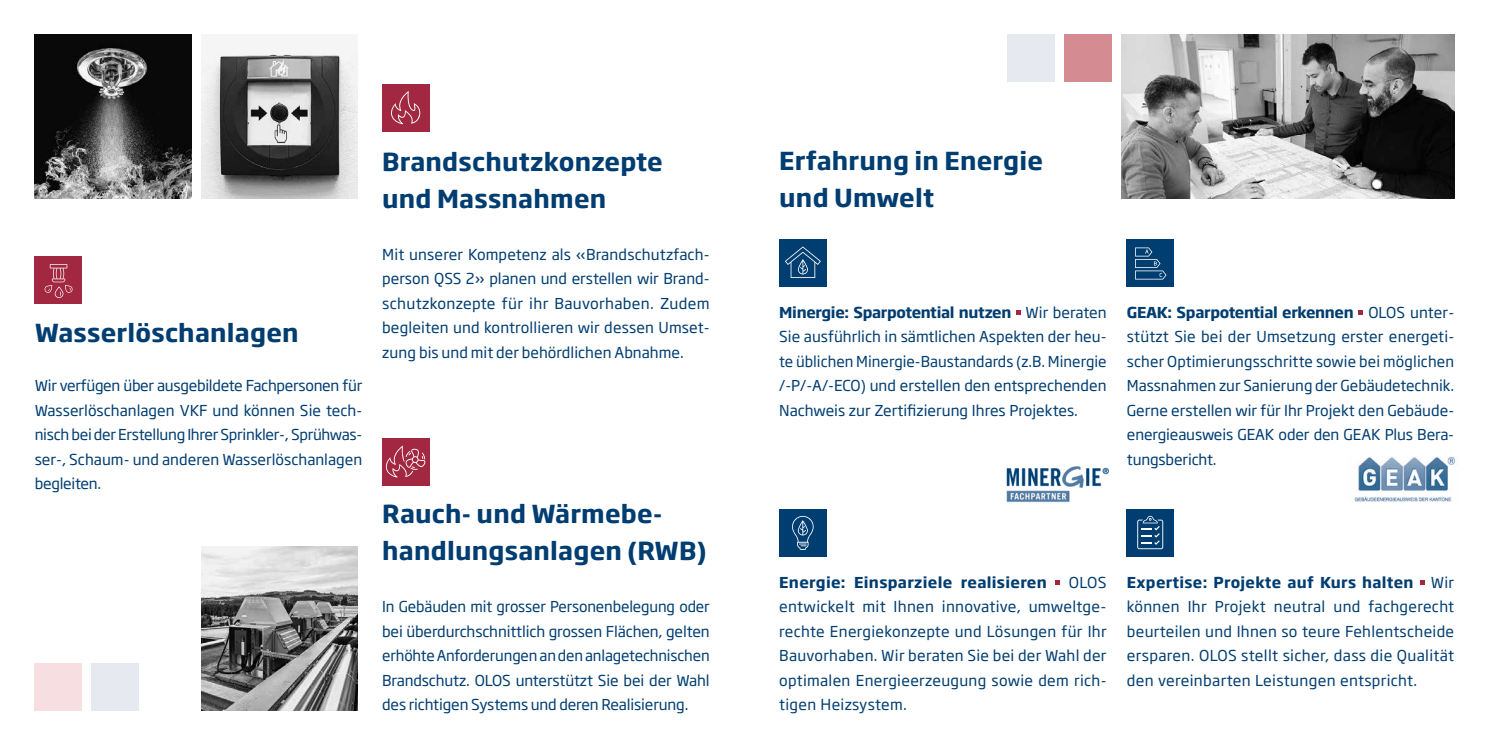
<style>
.page{position:relative;width:1489px;height:745px;background:#fff}
.page>*{position:absolute;margin:0;border:0;box-sizing:border-box;transform-origin:0 0}
.t1{font:700 24.5px/36.8px "Soho Gothic Std";letter-spacing:.01em;color:#003d71}
.t2{font:14.88px/24.5px "Soho Gothic Std";color:#003d71;text-align:justify}
.t3{font:700 14.88px "Soho Gothic Std";letter-spacing:.02em;color:#003d71}
.s1{font-weight:700}
</style>
<div class="page">
<div style="left:35px;top:256px;width:47px;height:48px;background:#a22842"></div>
<svg style="left:44px;top:264px;width:29px;height:34px"></svg>
<div style="left:382px;top:438px;width:47px;height:47px;background:#a22842"></div>
<svg style="left:385px;top:445px;width:40px;height:32px"></svg>
<div style="left:382px;top:85px;width:47px;height:47px;background:#a22842"></div>
<svg style="left:391px;top:91px;width:29px;height:33px"></svg>
<img style="left:35px;top:35px;width:156px;height:163px">
<img style="left:201px;top:546px;width:157px;height:163px">
<img style="left:201px;top:54px;width:157px;height:144px">
<div style="left:35px;top:662px;width:47px;height:47px;background:#f7dee0"></div>
<img style="left:1006px;top:466px;width:103px;height:37px">
<svg style="left:1016px;top:310px;width:4px;height:5px"></svg>
<img style="left:1354px;top:456px;width:103px;height:45px">
<svg style="left:1358px;top:310px;width:5px;height:5px"></svg>
<svg style="left:1420px;top:580px;width:4px;height:4px"></svg>
<svg style="left:1055px;top:580px;width:5px;height:4px"></svg>
<div style="left:92px;top:662px;width:47px;height:47px;background:#e6e9f0"></div>
<div style="left:779px;top:239px;width:47px;height:47px;background:#003d71"></div>
<svg style="left:785px;top:246px;width:35px;height:32px"></svg>
<div style="left:1126px;top:239px;width:47px;height:47px;background:#003d71"></div>
<svg style="left:1135px;top:247px;width:31px;height:32px"></svg>
<div style="left:1126px;top:509px;width:47px;height:47px;background:#003d71"></div>
<svg style="left:1137px;top:515px;width:26px;height:34px"></svg>
<div style="left:779px;top:509px;width:47px;height:47px;background:#003d71"></div>
<svg style="left:792px;top:516px;width:21px;height:33px"></svg>
<div style="left:1007px;top:35px;width:47px;height:47px;background:#e6e9f0"></div>
<div style="left:1064px;top:35px;width:47px;height:47px;background:#d48b91"></div>
<img style="left:1121px;top:35px;width:332px;height:163px">
<h1 class="t1" style="left:35px;top:315px;width:265px">Wasserlöschanlagen</h1>
<p class="t2" style="left:35px;top:373px;width:329px">Wir verfügen über ausgebildete Fachpersonen für Wasserlöschanlagen VKF und können Sie tech&shy;nisch bei der Erstellung Ihrer Sprinkler‑, Sprühwas&shy;ser‑, Schaum- und anderen Wasserlöschanlagen begleiten.</p>
<h1 class="t1" style="left:382px;top:144px;width:282px">Brandschutzkonzepte und Massnahmen</h1>
<p class="t2" style="left:382px;top:242px;width:329px">Mit unserer Kompetenz als «Brandschutzfach&shy;person QSS 2» planen und erstellen wir Brand&shy;schutzkonzepte für ihr Bauvorhaben. Zudem begleiten und kontrollieren wir dessen Umset&shy;zung bis und mit der behördlichen Abnahme.</p>
<h1 class="t1" style="left:382px;top:495px;width:326px">Rauch- und Wärmebe&shy;handlungsanlagen (RWB)</h1>
<p class="t2" style="left:382px;top:594px;width:329px">In Gebäuden mit grosser Personenbelegung oder bei überdurchschnittlich grossen Flächen, gelten erhöhte Anforderungen an den anlagetechnischen Brandschutz. OLOS unterstützt Sie bei der Wahl des richtigen Systems und deren Realisierung.</p>
<h1 class="t1" style="left:779px;top:143px;width:265px">Erfahrung in Energie und Umwelt</h1>
<p class="t2" style="left:779px;top:300px;width:329px"><span class="s1">Minergie: Sparpotential nutzen</span> Wir beraten Sie ausführlich in sämtlichen Aspekten der heu&shy;te üblichen Minergie-Baustandards (z.B. Minergie /-P/-A/-ECO) und erstellen den entsprechenden Nachweis zur Zertifizierung Ihres Projektes.</p>
<p class="t2" style="left:1126px;top:300px;width:329px"><span class="s1">GEAK: Sparpotential erkennen</span> OLOS unter&shy;stützt Sie bei der Umsetzung erster energeti&shy;scher Optimierungsschritte sowie bei möglichen Massnahmen zur Sanierung der Gebäudetechnik.<br>Gerne erstellen wir für Ihr Projekt den Gebäude&shy;energieausweis GEAK oder den GEAK Plus Bera&shy;tungsbericht.</p>
<p class="t3" style="left:779px;top:572px;width:269px">Energie: Einsparziele realisieren</p>
<p class="t2" style="left:779px;top:569px;width:329px;text-indent:289px">OLOS entwickelt mit Ihnen innovative, umweltge&shy;rechte Energiekonzepte und Lösungen für Ihr Bauvorhaben. Wir beraten Sie bei der Wahl der optimalen Energieerzeugung sowie dem rich&shy;tigen Heizsystem.</p>
<p class="t2" style="left:1126px;top:569px;width:329px"><span class="s1">Expertise: Projekte auf Kurs halten</span> Wir können Ihr Projekt neutral und fachgerecht beurteilen und Ihnen so teure Fehlentscheide ersparen. OLOS stellt sicher, dass die Qualität den vereinbarten Leistungen entspricht.</p>
</div>
